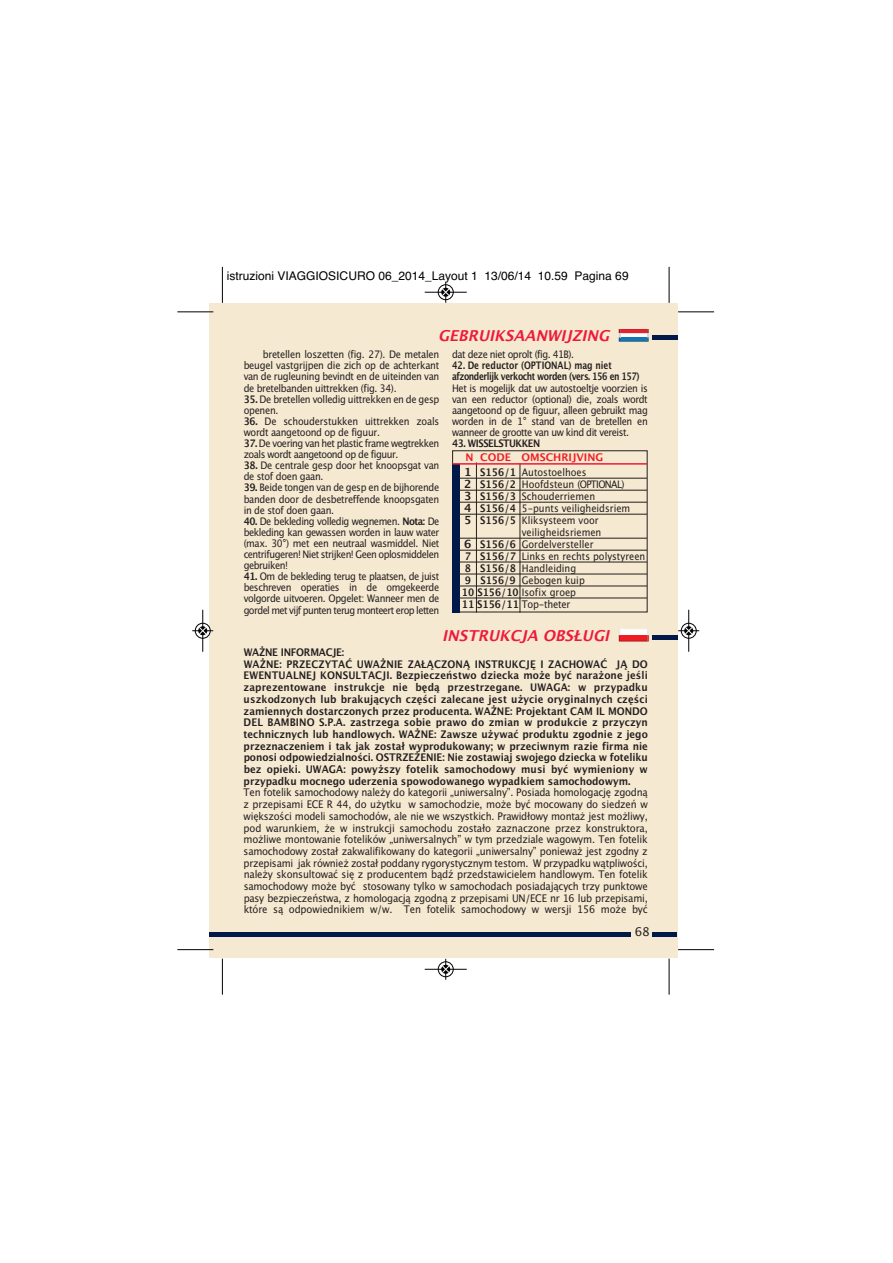
<style>
.page{position:relative;width:893px;height:1263px;background:#fff}
.page>*{position:absolute;margin:0;border:0;box-sizing:border-box;transform-origin:0 0}
.t1{font:italic 700 15px "Lucida Grande";color:#ed1a3a}
.t2{font:12px "Helvetica";color:#000}
.t3{font:12px "Lucida Grande";color:#231f20}
.t4{font:10.5px/11.7px "Lucida Grande";letter-spacing:-.015em;color:#231f20;text-align:justify;scale:.92 1}
.t5{font:700 10.5px/11.7px "Lucida Grande";letter-spacing:.01em;color:#231f20;scale:.92 1}
.t6{font:10.5px "Lucida Grande";letter-spacing:-.015em;color:#231f20;scale:.9 1}
.t7{font:700 10.5px "Lucida Grande";color:#ee1d23}
.t8{font:10.35px/11.1px "Lucida Grande";letter-spacing:-.03em;color:#231f20;text-align:justify;scale:.9 1}
.t9{font:10.35px "Lucida Grande";color:#231f20;scale:.9 1}
.t10{font:10.35px/11.1px "Lucida Grande";letter-spacing:-.05em;color:#231f20;scale:.9 1}
.t11{font:700 10.35px/11.1px "Lucida Grande";letter-spacing:-.05em;color:#231f20;scale:.8 1}
.t12{font:700 10.35px "Lucida Grande";letter-spacing:-.05em;color:#231f20;scale:.9 1}
.s1{font-weight:700}
.s2{font-weight:700;font-size:11.25px}
.s3{font-weight:700;font-size:10.5px}
</style>
<div class="page">
<div style="left:214px;top:303px;width:463px;height:655px;background:#f6e9d1"></div>
<div style="left:210px;top:303px;width:21px;height:655px;background:#f6e9d1"></div>
<hr style="left:652px;top:932px;width:25px;height:4px;background:#001948">
<hr style="left:214px;top:932px;width:416px;height:4px;background:#001948">
<svg style="left:618px;top:329px;width:30px;height:13px"></svg>
<hr style="left:652px;top:335px;width:25px;height:4px;background:#001948">
<hr style="left:210px;top:932px;width:21px;height:4px;background:#001948">
<svg style="left:618px;top:629px;width:30px;height:13px"></svg>
<hr style="left:652px;top:635px;width:25px;height:4px;background:#001948">
<hr style="left:476px;top:462px;width:1px;height:151px;background:#231f20">
<hr style="left:519px;top:463px;width:1px;height:150px;background:#231f20">
<div style="left:452px;top:450px;width:195px;height:162px;border:1px solid #231f20"></div>
<div style="left:452px;top:464px;width:7px;height:148px;background:#001948"></div>
<hr style="left:458px;top:478px;width:189px;height:1px;background:#231f20">
<hr style="left:458px;top:490px;width:189px;height:1px;background:#231f20">
<hr style="left:458px;top:502px;width:189px;height:1px;background:#231f20">
<hr style="left:458px;top:514px;width:189px;height:1px;background:#231f20">
<hr style="left:458px;top:538px;width:189px;height:1px;background:#231f20">
<hr style="left:458px;top:550px;width:189px;height:1px;background:#231f20">
<hr style="left:458px;top:562px;width:189px;height:1px;background:#231f20">
<hr style="left:458px;top:574px;width:189px;height:1px;background:#231f20">
<hr style="left:458px;top:586px;width:189px;height:1px;background:#231f20">
<hr style="left:458px;top:598px;width:189px;height:1px;background:#231f20">
<hr style="left:452px;top:463px;width:195px;height:2px;background:#ed1a3a">
<hr style="left:177px;top:311px;width:36px;height:1px;background:#fff">
<hr style="left:222px;top:267px;width:1px;height:36px;background:#000">
<hr style="left:177px;top:312px;width:36px;height:1px;background:#000">
<hr style="left:668px;top:267px;width:1px;height:36px;background:#000">
<hr style="left:678px;top:312px;width:36px;height:1px;background:#000">
<hr style="left:222px;top:959px;width:1px;height:36px;background:#000">
<hr style="left:177px;top:949px;width:36px;height:1px;background:#000">
<hr style="left:668px;top:959px;width:1px;height:36px;background:#000">
<hr style="left:678px;top:949px;width:36px;height:1px;background:#000">
<div style="left:438px;top:284px;width:15px;height:16px;border:1px solid #fff;border-radius:50%"></div>
<hr style="left:424px;top:292px;width:42px;height:1px;background:#000">
<div style="left:438px;top:285px;width:15px;height:15px;border:1px solid #000;border-radius:50%"></div>
<svg style="left:442px;top:282px;width:7px;height:21px"></svg>
<div style="left:438px;top:961px;width:15px;height:16px;border:1px solid #fff;border-radius:50%"></div>
<hr style="left:424px;top:969px;width:42px;height:1px;background:#000">
<div style="left:438px;top:962px;width:15px;height:15px;border:1px solid #000;border-radius:50%"></div>
<svg style="left:442px;top:959px;width:7px;height:21px"></svg>
<div style="left:195px;top:623px;width:16px;height:16px;border:1px solid #fff;border-radius:50%"></div>
<hr style="left:202px;top:610px;width:1px;height:42px;background:#000">
<div style="left:195px;top:623px;width:15px;height:15px;border:1px solid #000;border-radius:50%"></div>
<svg style="left:192px;top:627px;width:21px;height:8px"></svg>
<div style="left:680px;top:623px;width:16px;height:16px;border:1px solid #fff;border-radius:50%"></div>
<hr style="left:688px;top:610px;width:1px;height:42px;background:#000">
<div style="left:681px;top:623px;width:15px;height:15px;border:1px solid #000;border-radius:50%"></div>
<svg style="left:678px;top:627px;width:21px;height:8px"></svg>
<p class="t2" style="left:227px;top:272px;width:403px">istruzioni VIAGGIOSICURO 06_2014_Layout 1 13/06/14 10.59 Pagina 69</p>
<h1 class="t1" style="left:438px;top:329px;width:176px">GEBRUIKSAANWIJZING</h1>
<p class="t8" style="left:244px;top:350px;width:219px;text-indent:19px">bretellen loszetten (fig. 27). De metalen beugel vastgrijpen die zich op de achterkant van de rugleuning bevindt en de uiteinden van de bretelbanden uittrekken (fig. 34).</p>
<p class="t8" style="left:244px;top:394px;width:219px"><span class="s1">35.</span> De bretellen volledig uittrekken en de gesp openen.</p>
<p class="t8" style="left:244px;top:416px;width:219px"><span class="s1">36.</span> De schouderstukken uittrekken zoals wordt aangetoond op de figuur.</p>
<p class="t10" style="left:244px;top:439px;width:219px"><span class="s1">37.</span> De voering van het plastic frame wegtrekken zoals wordt aangetoond op de figuur.</p>
<p class="t8" style="left:244px;top:461px;width:219px"><span class="s1">38.</span> De centrale gesp door het knoopsgat van de stof doen gaan.</p>
<p class="t8" style="left:244px;top:483px;width:219px"><span class="s1">39.</span> Beide tongen van de gesp en de bijhorende banden door de desbetreffende knoopsgaten in de stof doen gaan.</p>
<p class="t8" style="left:244px;top:516px;width:219px"><span class="s1">40.</span> De bekleding volledig wegnemen. <span class="s1">Nota:</span> De bekleding kan gewassen worden in lauw water (max. 30°) met een neutraal wasmiddel. Niet centrifugeren! Niet strijken! Geen oplosmiddelen gebruiken!</p>
<p class="t8" style="left:244px;top:572px;width:219px"><span class="s1">41.</span> Om de bekleding terug te plaatsen, de juist beschreven operaties in de omgekeerde volgorde uitvoeren. Opgelet: Wanneer men de gordel met vijf punten terug monteert erop letten</p>
<p class="t10" style="left:452px;top:350px;width:137px">dat deze niet oprolt (fig. 41B).</p>
<p class="t11" style="left:452px;top:361px;width:236px">42. De reductor (OPTIONAL) mag niet afzonderlijk verkocht worden (vers. 156 en 157)</p>
<p class="t8" style="left:452px;top:383px;width:219px">Het is mogelijk dat uw autostoeltje voorzien is van een reductor (optional) die, zoals wordt aangetoond op de figuur, alleen gebruikt mag worden in de 1° stand van de bretellen en wanneer de grootte van uw kind dit vereist.</p>
<p class="t12" style="left:452px;top:439px;width:99px">43. WISSELSTUKKEN</p>
<p class="t7" style="left:465px;top:453px;width:139px">N CODE OMSCHRIJVING</p>
<p class="t9" style="left:464px;top:468px;width:137px"><span class="s2">1</span> <span class="s3">S156/1</span> Autostoelhoes</p>
<p class="t9" style="left:464px;top:480px;width:179px"><span class="s2">2</span> <span class="s3">S156/2</span> Hoofdsteun (OPTIONAL)</p>
<p class="t9" style="left:464px;top:492px;width:147px"><span class="s2">3</span> <span class="s3">S156/3</span> Schouderriemen</p>
<p class="t9" style="left:464px;top:504px;width:186px"><span class="s2">4</span> <span class="s3">S156/4</span> 5-punts veiligheidsriem</p>
<p class="t9" style="left:464px;top:516px;width:151px"><span class="s2">5</span> <span class="s3">S156/5</span> Kliksysteem voor</p>
<p class="t9" style="left:522px;top:528px;width:90px">veiligheidsriemen</p>
<p class="t9" style="left:464px;top:540px;width:145px"><span class="s2">6</span> <span class="s3">S156/6</span> Gordelversteller</p>
<p class="t9" style="left:465px;top:552px;width:202px"><span class="s3">7 S156/7</span> Links en rechts polystyreen</p>
<p class="t9" style="left:465px;top:564px;width:125px"><span class="s3">8 S156/8</span> Handleiding</p>
<p class="t9" style="left:465px;top:576px;width:135px"><span class="s1">9 S156/9</span> Gebogen kuip</p>
<p class="t9" style="left:462px;top:588px;width:128px"><span class="s1">10 S156/10</span> Isofix groep</p>
<p class="t6" style="left:462px;top:600px;width:122px"><span class="s1">11 S156/11</span> Top-theter</p>
<h1 class="t1" style="left:442px;top:629px;width:171px">INSTRUKCJA OBSŁUGI</h1>
<p class="t5" style="left:244px;top:647px;width:441px">WAŻNE INFORMACJE:<br>WAŻNE: PRZECZYTAĆ UWAŻNIE ZAŁĄCZONĄ INSTRUKCJĘ I ZACHOWAĆ JĄ DO EWENTUALNEJ KONSULTACJI. Bezpieczeństwo dziecka może być narażone jeśli zaprezentowane instrukcje nie będą przestrzegane. UWAGA: w przypadku uszkodzonych lub brakujących części zalecane jest użycie oryginalnych części zamiennych dostarczonych przez producenta. WAŻNE: Projektant CAM IL MONDO DEL BAMBINO S.P.A. zastrzega sobie prawo do zmian w produkcie z przyczyn technicznych lub handlowych. WAŻNE: Zawsze używać produktu zgodnie z jego przeznaczeniem i tak jak został wyprodukowany; w przeciwnym razie firma nie ponosi odpowiedzialności. OSTRZEŻENIE: Nie zostawiaj swojego dziecka w foteliku bez opieki. UWAGA: powyższy fotelik samochodowy musi być wymieniony w przypadku mocnego uderzenia spowodowanego wypadkiem samochodowym.</p>
<p class="t4" style="left:244px;top:788px;width:441px">Ten fotelik samochodowy należy do kategorii „uniwersalny”. Posiada homologację zgodną z przepisami ECE R 44, do użytku w samochodzie, może być mocowany do siedzeń w większości modeli samochodów, ale nie we wszystkich. Prawidłowy montaż jest możliwy, pod warunkiem, że w instrukcji samochodu zostało zaznaczone przez konstruktora, możliwe montowanie fotelików „uniwersalnych” w tym przedziale wagowym. Ten fotelik samochodowy został zakwalifikowany do kategorii „uniwersalny” ponieważ jest zgodny z przepisami jak również został poddany rygorystycznym testom. W przypadku wątpliwości, należy skonsultować się z producentem bądź przedstawicielem handlowym. Ten fotelik samochodowy może być stosowany tylko w samochodach posiadających trzy punktowe pasy bezpieczeństwa, z homologacją zgodną z przepisami UN/ECE nr 16 lub przepisami, które są odpowiednikiem w/w. Ten fotelik samochodowy w wersji 156 może być</p>
<p class="t3" style="left:634px;top:927px;width:17px">68</p>
</div>
